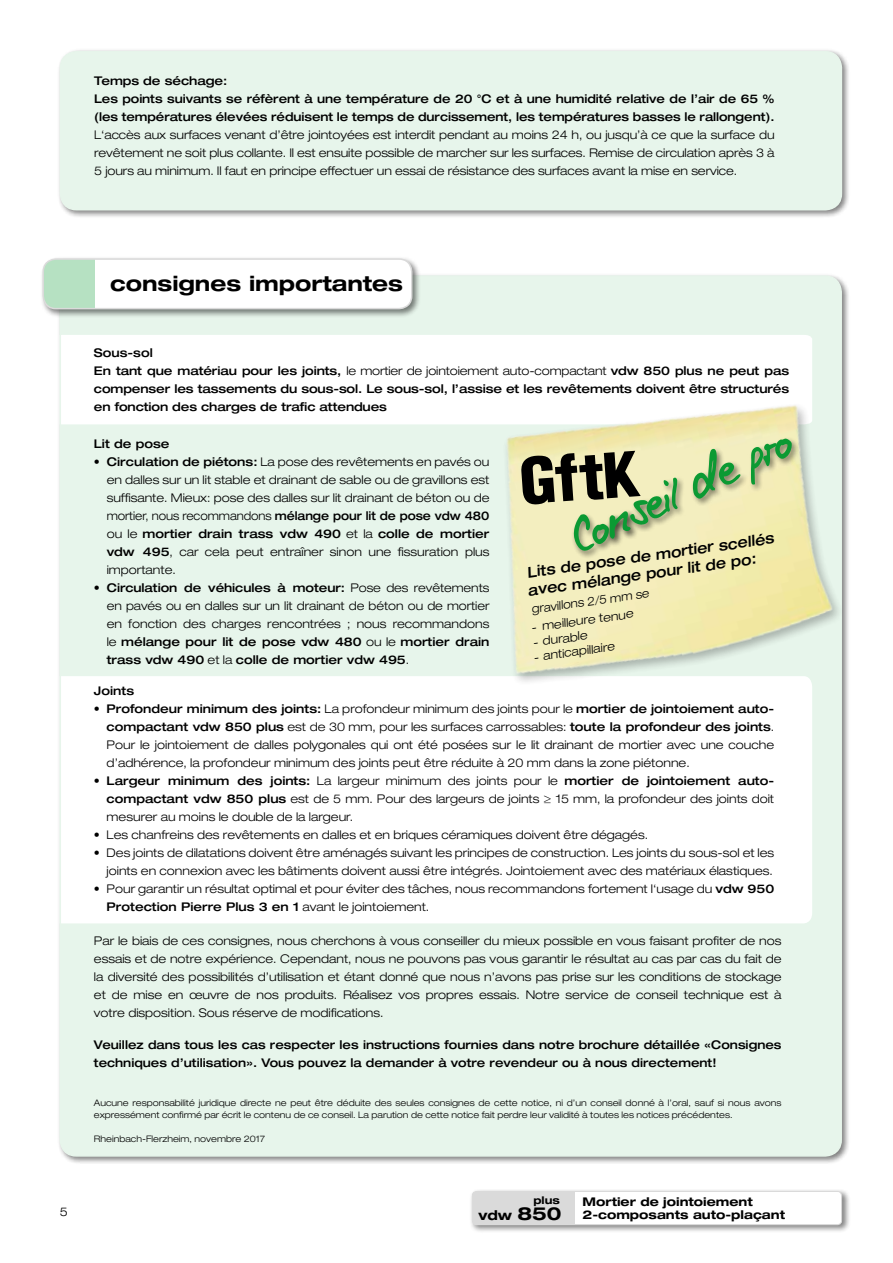
<style>
.page{position:relative;width:893px;height:1263px;background:#fff}
.page>*{position:absolute;margin:0;border:0;box-sizing:border-box;transform-origin:0 0}
.t1{font:42.6px "Monizwo Plain";color:#0b9a33;scale:.9 1}
.t2{font:700 expanded 21px "Helvetica Neue LT Std";color:#000}
.t3{font:500 expanded 15px/18px "Helvetica Neue LT Std";color:#000;scale:.95 1}
.t4{font:300 expanded 12px/18px "Helvetica Neue LT Std";color:#000;text-align:justify}
.t5{font:500 expanded 12px/18px "Helvetica Neue LT Std";letter-spacing:-.005em;color:#000}
.t6{font:700 expanded 12px/13.5px "Helvetica Neue LT Std";color:#000}
.t7{font:300 expanded 12px "Helvetica Neue LT Std";color:#000;scale:.95 1}
.t8{font:700 expanded 10.5px "Helvetica Neue LT Std";color:#000}
.t9{font:300 expanded 9px/12px "Helvetica Neue LT Std";color:#000}
.s1{font-weight:300}
.s2{font-weight:500}
.s3{font-size:13.5px}
.s4{font-size:18px}
</style>
<div class="page">
<div style="left:60px;top:276px;width:781px;height:880px;background:#e7f5eb;border-radius:16px"></div>
<div style="left:63px;top:335px;width:749px;height:89px;background:#fff"></div>
<div style="left:63px;top:676px;width:749px;height:247px;background:#fff"></div>
<div style="left:40px;top:256px;width:381px;height:62px;background:#000;opacity:.5"></div>
<div style="left:43px;top:259px;width:369px;height:50px;background:#fff;border-radius:13px"></div>
<div style="left:43px;top:259px;width:51px;height:50px;background:#b6e1c2"></div>
<div style="left:43px;top:258px;width:369px;height:51px;border:2px solid #dadada;border-radius:13px"></div>
<div style="left:57px;top:49px;width:793px;height:170px;background:#000;opacity:.5"></div>
<div style="left:60px;top:52px;width:781px;height:158px;background:#e7f5eb;border-radius:16px"></div>
<div style="left:60px;top:51px;width:782px;height:159px;border:2px solid #e7f5eb;border-radius:16px"></div>
<div style="left:469px;top:1188px;width:382px;height:45px;background:#000;opacity:.5"></div>
<div style="left:472px;top:1191px;width:370px;height:34px;background:#fff;border-radius:4px"></div>
<div style="left:472px;top:1191px;width:102px;height:34px;background:#dadada"></div>
<div style="left:472px;top:1191px;width:370px;height:34px;border:1px solid #dadada;border-radius:4px"></div>
<img style="left:434px;top:349px;width:415px;height:393px">
<div style="left:571px;top:436px;width:229px;height:124px;background:#000;opacity:.5"></div>
<div style="left:606px;top:509px;width:34px;height:39px;background:#000;opacity:.5"></div>
<svg style="left:610px;top:511px;width:21px;height:28px"></svg>
<svg style="left:521px;top:451px;width:120px;height:54px;background:#79775e"></svg>
<p class="t5" style="left:94px;top:72px;width:682px">Temps de séchage:<br>Les points suivants se réfèrent à une température de 20 °C et à une humidité relative de l’air de 65 % (les températures élevées réduisent le temps de durcissement, les températures basses le rallongent).</p>
<p class="t4" style="left:94px;top:126px;width:682px">L‘accès aux surfaces venant d’être jointoyées est interdit pendant au moins 24 h, ou jusqu’à ce que la surface du revêtement ne soit plus collante. Il est ensuite possible de marcher sur les surfaces. Remise de circulation après 3 à 5 jours au minimum. Il faut en principe effectuer un essai de résistance des surfaces avant la mise en service.</p>
<p class="t4" style="left:60px;top:1203px;width:10px">5</p>
<h2 class="t2" style="left:110px;top:271px;width:294px">consignes importantes</h2>
<p class="t5" style="left:94px;top:344px;width:697px">Sous-sol<br>En tant que matériau pour les joints, <span class="s1">le mortier de jointoiement auto-compactant</span> vdw 850 plus ne peut pas compenser les tassements du sous-sol. Le sous-sol, l’assise et les revêtements doivent être structurés en fonction des charges de trafic attendues</p>
<p class="t5" style="left:94px;top:434px;width:77px">Lit de pose</p>
<p class="t4" style="left:107px;top:452px;width:384px;text-indent:-13px">• <span class="s2">Circulation de piétons:</span> La pose des revêtements en pavés ou en dalles sur un lit stable et drainant de sable ou de gravillons est suffisante. Mieux: pose des dalles sur lit drainant de béton ou de mortier, nous recommandons <span class="s2">mélange pour lit de pose vdw 480 </span>ou le <span class="s2">mortier drain trass vdw 490</span> et la <span class="s2">colle de mortier vdw 495</span>, car cela peut entraîner sinon une fissuration plus importante.</p>
<p class="t4" style="left:107px;top:578px;width:384px;text-indent:-13px">• <span class="s2">Circulation de véhicules à moteur:</span> Pose des revêtements en pavés ou en dalles sur un lit drainant de béton ou de mortier en fonction des charges rencontrées ; nous recommandons le <span class="s2">mélange pour lit de pose vdw 480</span> ou le <span class="s2">mortier drain trass vdw 490</span> et la <span class="s2">colle de mortier vdw 495</span>.</p>
<h1 class="t1" style="left:564px;top:518px;width:263px;rotate:-25deg">Co seil de pro</h1>
<p class="t3" style="left:524px;top:563px;width:266px;rotate:-8deg">Lits de pose de mortier scellés avec mélange pour lit de po:</p>
<p class="t7" style="left:531px;top:602px;width:126px;rotate:-8deg">gravillons 2/5 mm se</p>
<p class="t4" style="left:530px;top:618px;width:104px;rotate:-8deg">- meilleure tenue</p>
<p class="t4" style="left:532px;top:633px;width:56px;rotate:-8deg">- durable</p>
<p class="t4" style="left:532px;top:648px;width:83px;rotate:-8deg">- anticapillaire</p>
<p class="t5" style="left:94px;top:682px;width:42px">Joints</p>
<p class="t4" style="left:107px;top:700px;width:669px;text-indent:-13px">• <span class="s2">Profondeur minimum des joints:</span> La profondeur minimum des joints pour le <span class="s2">mortier de jointoiement auto&shy;compactant vdw 850 plus</span> est de 30 mm, pour les surfaces carrossables: <span class="s2">toute la profondeur des joints</span>.<br>Pour le jointoiement de dalles polygonales qui ont été posées sur le lit drainant de mortier avec une couche d’adhérence, la profondeur minimum des joints peut être réduite à 20 mm dans la zone piétonne.</p>
<p class="t4" style="left:107px;top:772px;width:669px;text-indent:-13px">• <span class="s2">Largeur minimum des joints:</span> La largeur minimum des joints pour le <span class="s2">mortier de jointoiement auto&shy;compactant vdw 850 plus</span> est de 5 mm. Pour des largeurs de joints ≥ 15 mm, la profondeur des joints doit mesurer au moins le double de la largeur.</p>
<p class="t4" style="left:94px;top:826px;width:556px">• Les chanfreins des revêtements en dalles et en briques céramiques doivent être dégagés.</p>
<p class="t4" style="left:94px;top:844px;width:682px;text-align:right">• Des joints de dilatations doivent être aménagés suivant les principes de construction. Les joints du sous-sol et les joints en connexion avec les bâtiments doivent aussi être intégrés. Jointoiement avec des matériaux élastiques.</p>
<p class="t4" style="left:107px;top:880px;width:669px;text-indent:-13px">• Pour garantir un résultat optimal et pour éviter des tâches, nous recommandons fortement l‘usage du <span class="s2">vdw 950<br>Protection Pierre Plus 3 en 1</span> avant le jointoiement.</p>
<p class="t4" style="left:94px;top:932px;width:689px">Par le biais de ces consignes, nous cherchons à vous conseiller du mieux possible en vous faisant profiter de nos essais et de notre expérience. Cependant, nous ne pouvons pas vous garantir le résultat au cas par cas du fait de la diversité des possibilités d’utilisation et étant donné que nous n’avons pas prise sur les conditions de stockage et de mise en œuvre de nos produits. Réalisez vos propres essais. Notre service de conseil technique est à votre disposition. Sous réserve de modifications.</p>
<p class="t5" style="left:94px;top:1035px;width:689px">Veuillez dans tous les cas respecter les instructions fournies dans notre brochure détaillée «Consignes techniques d’utilisation». Vous pouvez la demander à votre revendeur ou à nous directement!</p>
<p class="t9" style="left:94px;top:1096px;width:689px">Aucune responsabilité juridique directe ne peut être déduite des seules consignes de cette notice, ni d’un conseil donné à l’oral, sauf si nous avons expressément confirmé par écrit le contenu de ce conseil. La parution de cette notice fait perdre leur validité à toutes les notices précédentes.</p>
<p class="t9" style="left:94px;top:1132px;width:173px">Rheinbach-Flerzheim, novembre 2017</p>
<p class="t8" style="left:533px;top:1194px;width:28px">plus</p>
<p class="t6" style="left:478px;top:1194px;width:308px;text-indent:104px">Mortier de jointoiement <span class="s3">vdw</span> <span class="s4">850</span> 2-composants auto-plaçant</p>
</div>
